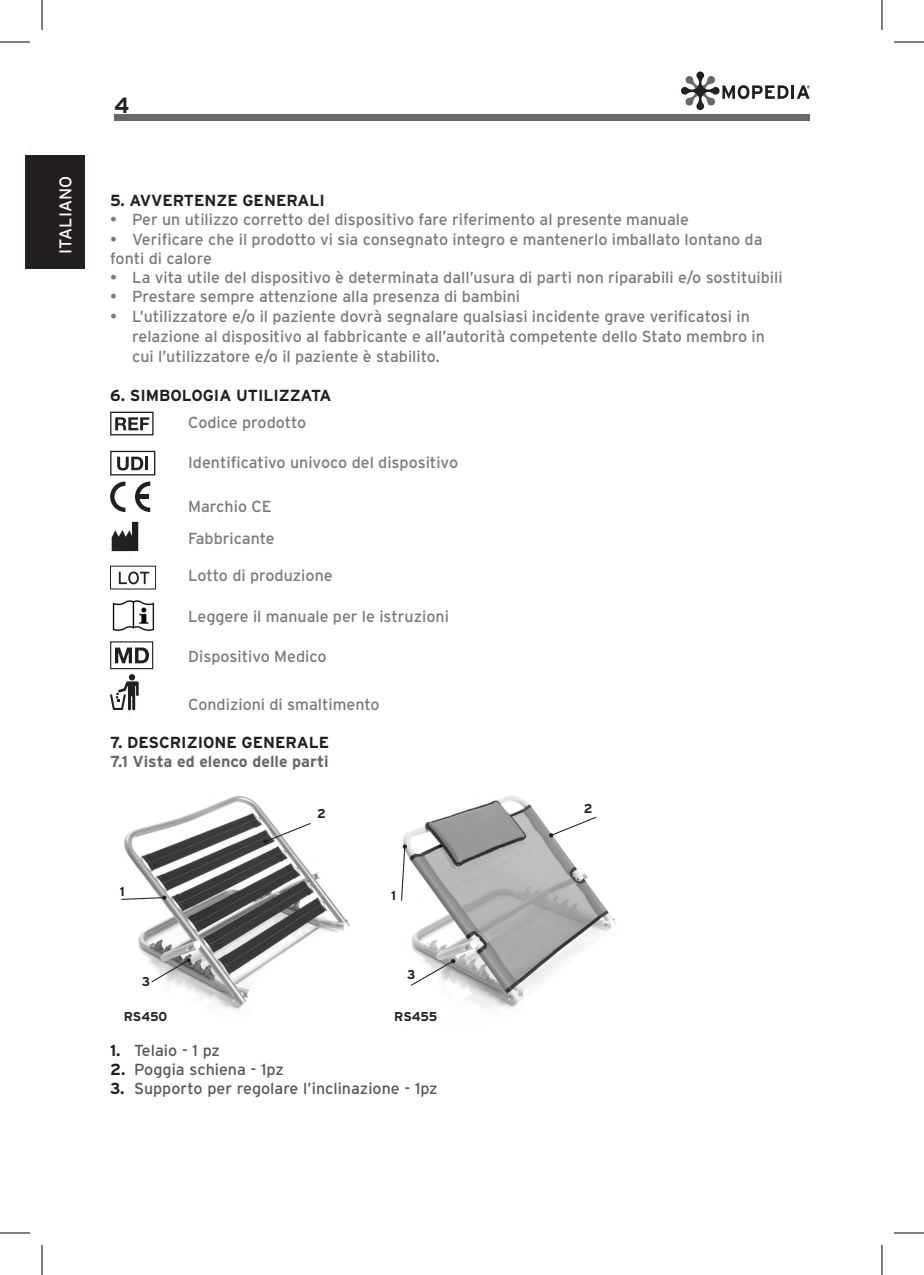
<style>
.page{position:relative;width:924px;height:1275px;background:#fff}
.page>*{position:absolute;margin:0;border:0;box-sizing:border-box;transform-origin:0 0}
.t1{font:700 22px "Interstate";color:#231f20}
.t2{font:17px "Interstate";letter-spacing:.005em;color:#fff}
.t3{font:16px/20px "Interstate";color:#787a7d}
.t4{font:16px "Interstate";color:#57585a}
.t5{font:700 16px "Interstate";color:#231f20}
.t6{font:700 16px "Interstate";color:#65696a}
.t7{font:700 12.8px "Interstate";color:#231f20}
.s1{font-weight:700;color:#231f20}
</style>
<div class="page">
<div style="left:114px;top:114px;width:695px;height:7px;background:#65696a"></div>
<svg style="left:681px;top:71px;width:128px;height:39px"></svg>
<div style="left:25px;top:155px;width:60px;height:114px;background:#231f20"></div>
<svg style="left:115px;top:417px;width:34px;height:13px"></svg>
<div style="left:110px;top:412px;width:43px;height:23px;border:1px solid #231f20"></div>
<svg style="left:117px;top:456px;width:26px;height:14px"></svg>
<hr style="left:145px;top:456px;width:3px;height:14px;background:#231f20">
<div style="left:110px;top:451px;width:45px;height:24px;border:1px solid #231f20"></div>
<svg style="left:110px;top:481px;width:15px;height:31px"></svg>
<svg style="left:135px;top:481px;width:15px;height:31px"></svg>
<svg style="left:112px;top:522px;width:26px;height:29px"></svg>
<div style="left:110px;top:566px;width:46px;height:23px;border:1px solid #231f20"></div>
<svg style="left:119px;top:571px;width:30px;height:13px"></svg>
<img style="left:112px;top:600px;width:43px;height:31px">
<svg style="left:115px;top:647px;width:34px;height:16px"></svg>
<div style="left:110px;top:641px;width:43px;height:28px;border:1px solid #231f20"></div>
<svg style="left:110px;top:674px;width:29px;height:36px"></svg>
<img style="left:403px;top:796px;width:213px;height:213px">
<img style="left:124px;top:796px;width:226px;height:214px">
<svg style="left:263px;top:822px;width:48px;height:21px"></svg>
<svg style="left:549px;top:815px;width:48px;height:22px"></svg>
<svg style="left:121px;top:895px;width:46px;height:5px"></svg>
<svg style="left:401px;top:844px;width:6px;height:57px"></svg>
<svg style="left:150px;top:958px;width:41px;height:25px"></svg>
<svg style="left:409px;top:958px;width:46px;height:28px"></svg>
<hr style="left:0;top:42px;width:30px;height:1px;background:#000">
<hr style="left:893px;top:42px;width:30px;height:1px;background:#000">
<hr style="left:0;top:1232px;width:30px;height:1px;background:#000">
<hr style="left:893px;top:1232px;width:30px;height:1px;background:#000">
<hr style="left:42px;top:0;width:1px;height:30px;background:#000">
<hr style="left:42px;top:1245px;width:1px;height:30px;background:#000">
<hr style="left:881px;top:0;width:1px;height:30px;background:#000">
<hr style="left:881px;top:1245px;width:1px;height:30px;background:#000">
<p class="t2" style="left:56px;top:254px;width:79px;rotate:-90deg">ITALIANO</p>
<h1 class="t1" style="left:114px;top:93px;width:17px">4</h1>
<p class="t5" style="left:110px;top:192px;width:216px">5. AVVERTENZE GENERALI</p>
<p class="t3" style="left:110px;top:210px;width:580px">• Per un utilizzo corretto del dispositivo fare riferimento al presente manuale</p>
<p class="t3" style="left:110px;top:229px;width:653px;line-height:19.2px">• Verificare che il prodotto vi sia consegnato integro e mantenerlo imballato lontano da fonti di calore</p>
<p class="t3" style="left:110px;top:267px;width:673px">• La vita utile del dispositivo è determinata dall’usura di parti non riparabili e/o sostituibili</p>
<p class="t3" style="left:110px;top:286px;width:411px">• Prestare sempre attenzione alla presenza di bambini</p>
<p class="t3" style="left:132px;top:306px;width:634px;text-indent:-22px">• L’utilizzatore e/o il paziente dovrà segnalare qualsiasi incidente grave verificatosi in relazione al dispositivo al fabbricante e all’autorità competente dello Stato membro in cui l’utilizzatore e/o il paziente è stabilito.</p>
<p class="t5" style="left:110px;top:386px;width:223px">6. SIMBOLOGIA UTILIZZATA</p>
<p class="t3" style="left:188px;top:412px;width:120px">Codice prodotto</p>
<p class="t3" style="left:188px;top:452px;width:271px">Identificativo univoco del dispositivo</p>
<p class="t3" style="left:188px;top:490px;width:88px;line-height:31.6px">Marchio CE<br>Fabbricante</p>
<p class="t3" style="left:188px;top:565px;width:146px">Lotto di produzione</p>
<p class="t3" style="left:188px;top:606px;width:262px">Leggere il manuale per le istruzioni</p>
<p class="t3" style="left:188px;top:646px;width:140px">Dispositivo Medico</p>
<p class="t3" style="left:188px;top:694px;width:193px">Condizioni di smaltimento</p>
<p class="t5" style="left:110px;top:733px;width:220px">7. DESCRIZIONE GENERALE</p>
<p class="t6" style="left:110px;top:752px;width:220px">7.1 Vista ed elenco delle parti</p>
<p class="t7" style="left:120px;top:884px;width:6px">1</p>
<p class="t7" style="left:142px;top:974px;width:10px">3</p>
<p class="t7" style="left:317px;top:806px;width:10px">2</p>
<p class="t7" style="left:391px;top:888px;width:6px">1</p>
<p class="t7" style="left:407px;top:967px;width:10px">3</p>
<p class="t7" style="left:124px;top:1009px;width:45px">RS450</p>
<p class="t7" style="left:394px;top:1009px;width:45px">RS455</p>
<p class="t4" style="left:110px;top:1041px;width:111px"><span class="s1">1.</span> Telaio - 1 pz</p>
<p class="t4" style="left:110px;top:1060px;width:175px"><span class="s1">2.</span> Poggia schiena - 1pz</p>
<p class="t4" style="left:110px;top:1079px;width:329px"><span class="s1">3.</span> Supporto per regolare l’inclinazione - 1pz</p>
<p class="t7" style="left:583px;top:801px;width:10px">2</p>
</div>
